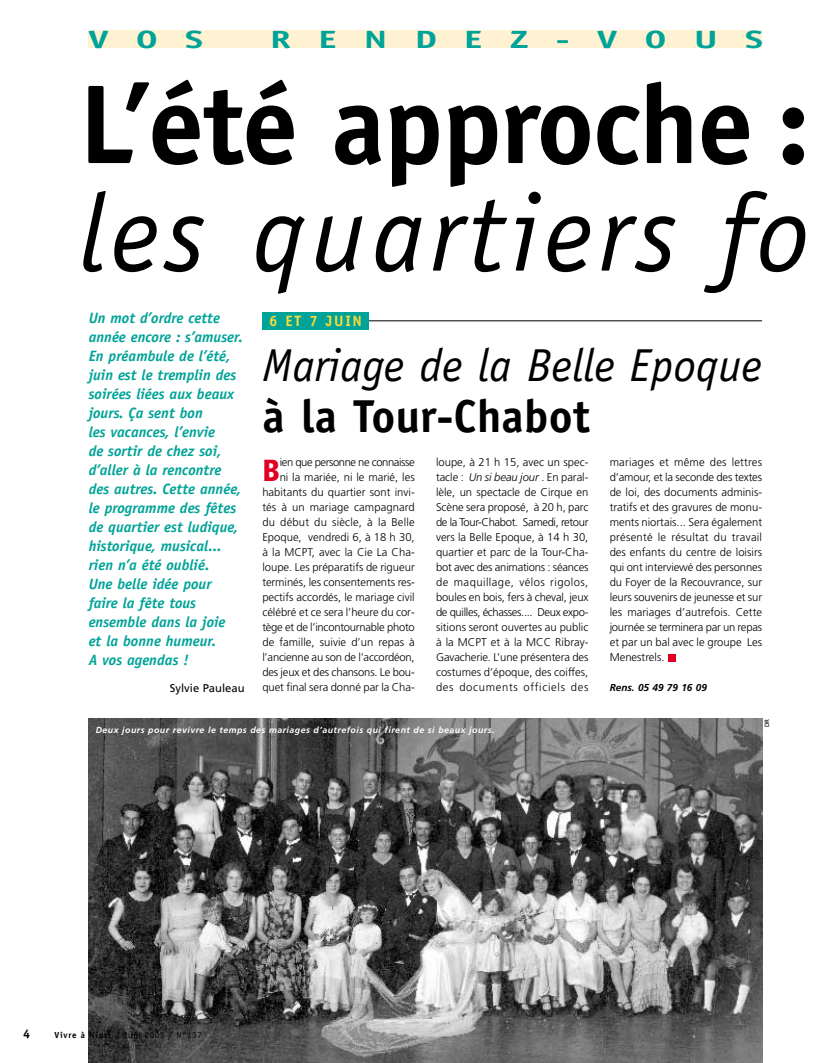
<style>
.page{position:relative;width:814px;height:1063px;background:#fff}
.page>*{position:absolute;margin:0;border:0;box-sizing:border-box;transform-origin:0 0}
.t1{font:700 112.5px "Officina Sans";letter-spacing:-.015em;color:#000}
.t2{font:italic 110px "Officina Sans";letter-spacing:.05em;color:#000}
.t3{font:italic 46.25px "Officina Sans";color:#000}
.t4{font:700 46.25px "Officina Sans";color:#000}
.t5{font:900 condensed 30.5px "Frutiger";color:#df0023}
.t6{font:700 25px "Officina Sans";letter-spacing:.73em;color:#00a398;scale:1.5 1}
.t7{font:italic 700 15px/19px "Officina Sans";color:#00a398}
.t8{font:700 15px "Officina Sans";letter-spacing:.11em;color:#f8da39}
.t9{font:700 12.5px "Officina Sans";color:#000}
.t10{font:300 11.25px/15px "Frutiger";color:#000;text-align:justify}
.t11{font:11.25px "Frutiger";color:#000}
.t12{font:italic 700 10px "Frutiger";color:#000}
.t13{font:italic 700 8.75px "Frutiger";letter-spacing:.055em;color:#fff}
.t14{font:8.75px "Officina Sans";letter-spacing:.075em;color:#000}
.t15{font:6.25px "Frutiger";color:#000}
.s1{font-style:italic}
.s2{font-weight:700}
</style>
<div class="page">
<img style="left:89px;top:719px;width:673px;height:343px">
<div style="left:668px;top:654px;width:7px;height:7px;background:#df0023"></div>
<div style="left:89px;top:30px;width:673px;height:18px;background:#fef2d3"></div>
<hr style="left:335px;top:320px;width:427px;height:1px;background:#000">
<div style="left:262px;top:312px;width:107px;height:18px;background:#00a398"></div>
<h3 class="t6" style="left:88px;top:30px;width:78px">VOS</h3>
<h3 class="t6" style="left:270px;top:30px;width:330px">RENDEZ-VOUS</h3>
<h1 class="t1" style="left:79px;top:82px;width:733px">L’été approche :</h1>
<h2 class="t2" style="left:79px;top:191px;width:732px">les quartiers fo</h2>
<p class="t7" style="left:89px;top:309px;width:156px">Un mot d’ordre cette année encore : s’amuser.<br>En préambule de l’été, juin est le tremplin des soirées liées aux beaux jours. Ça sent bon<br>les vacances, l’envie<br>de sortir de chez soi, d’aller à la rencontre des autres. Cette année, le programme des fêtes de quartier est ludique, historique, musical... rien n’a été oublié.<br>Une belle idée pour faire la fête tous ensemble dans la joie<br>et la bonne humeur.<br>A vos agendas !</p>
<p class="t11" style="left:170px;top:684px;width:76px">Sylvie Pauleau</p>
<h3 class="t8" style="left:269px;top:315px;width:94px">6 ET 7 JUIN</h3>
<h3 class="t3" style="left:262px;top:347px;width:501px">Mariage de la Belle Epoque</h3>
<h3 class="t4" style="left:262px;top:398px;width:329px">à la Tour-Chabot</h3>
<p class="t10" style="left:262px;top:456px;width:154px;text-align:right">ien que personne ne connaisse<br>ni la mariée, ni le marié, les habitants du quartier sont invi&shy;tés à un mariage campagnard du début du siècle, à la Belle<br>Epoque, vendredi 6, à 18 h 30, à la MCPT, avec la Cie La Cha&shy;loupe. Les préparatifs de rigueur terminés, les consentements res&shy;pectifs accordés, le mariage civil célébré et ce sera l’heure du cor&shy;tège et de l’incontournable photo de famille, suivie d’un repas à l’ancienne au son de l’accordéon, des jeux et des chansons. Le bou&shy;quet final sera donné par la Cha-</p>
<p class="t10" style="left:436px;top:456px;width:154px">loupe, à 21 h 15, avec un spec&shy;tacle : <span class="s1">Un si beau jour</span> . En paral&shy;lèle, un spectacle de Cirque en Scène sera proposé, à 20 h, parc de la Tour-Chabot. Samedi, retour vers la Belle Epoque, à 14 h 30, quartier et parc de la Tour-Cha&shy;bot avec des animations : séances de maquillage, vélos rigolos, boules en bois, fers à cheval, jeux de quilles, échasses.... Deux expo&shy;sitions seront ouvertes au public à la MCPT et à la MCC Ribray-Gavacherie. L’une présentera des costumes d’époque, des coiffes, des documents officiels des</p>
<p class="t10" style="left:610px;top:456px;width:154px">mariages et même des lettres d’amour, et la seconde des textes de loi, des documents adminis&shy;tratifs et des gravures de monu&shy;ments niortais... Sera également présenté le résultat du travail des enfants du centre de loisirs qui ont interviewé des personnes du Foyer de la Recouvrance, sur leurs souvenirs de jeunesse et sur les mariages d’autrefois. Cette journée se terminera par un repas et par un bal avec le groupe Les Menestrels.</p>
<h3 class="t5" style="left:262px;top:458px;width:19px">B</h3>
<p class="t12" style="left:610px;top:684px;width:99px">Rens. 05 49 79 16 09</p>
<p class="t13" style="left:96px;top:726px;width:400px">Deux jours pour revivre le temps des mariages d’autrefois qui firent de si beaux jours.</p>
<p class="t9" style="left:23px;top:1029px;width:8px">4</p>
<p class="t14" style="left:54px;top:1032px;width:149px"><span class="s2">Vivre à Niort</span> / Juin 2003 / N°137</p>
<p class="t15" style="left:764px;top:727px;width:10px;rotate:-90deg">DR</p>
</div>
